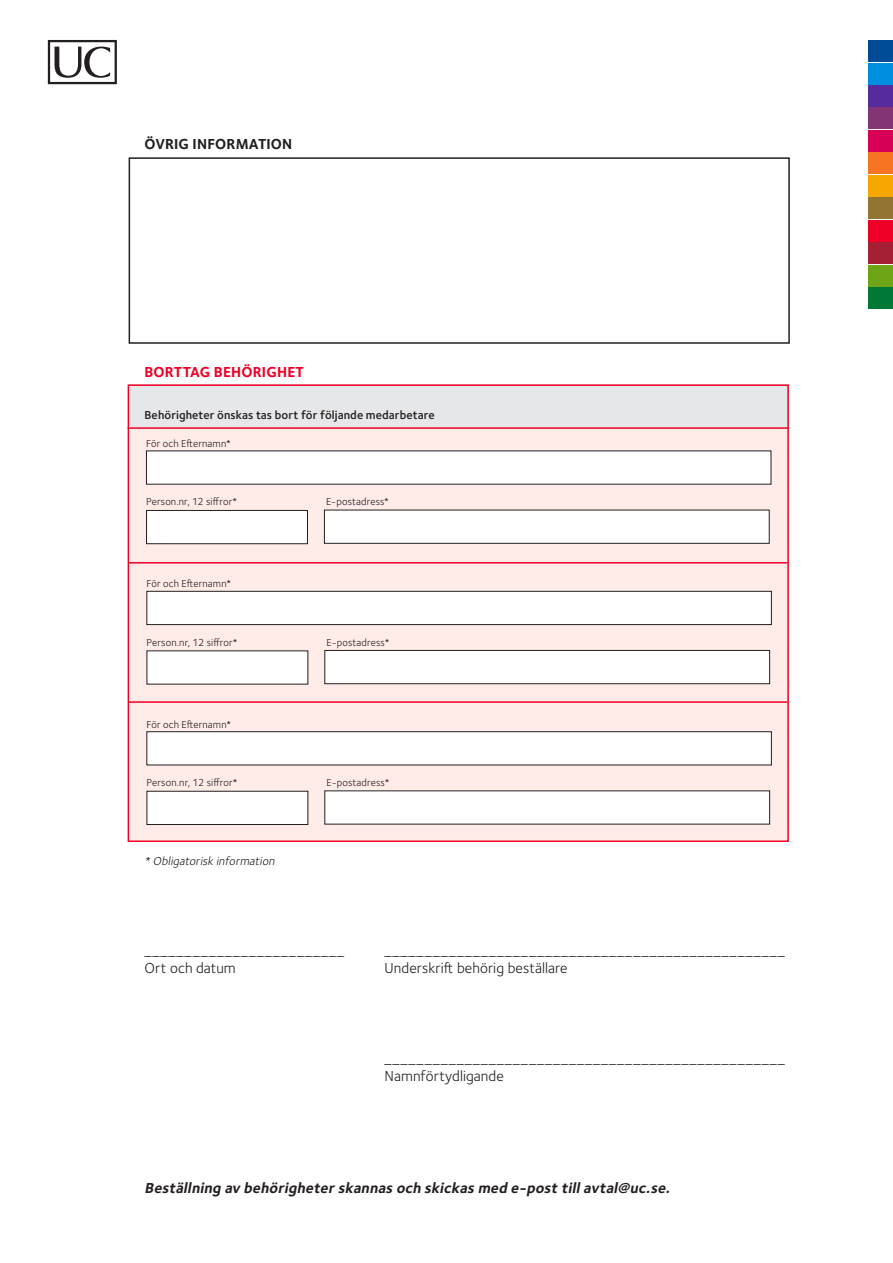
<style>
.page{position:relative;width:893px;height:1263px;background:#fff}
.page>*{position:absolute;margin:0;border:0;box-sizing:border-box;transform-origin:0 0}
.t1{font:15px/18px "Foundry Sterling";letter-spacing:.005em;color:#231f20}
.t2{font:italic 700 15px "Foundry Sterling";color:#231f20}
.t3{font:700 15px "Foundry Sterling";letter-spacing:.01em;color:#ef0027}
.t4{font:700 15px "Foundry Sterling";letter-spacing:.01em;color:#231f20}
.t5{font:600 12px "Foundry Sterling";letter-spacing:.005em;color:#231f20}
.t6{font:italic 12px "Foundry Sterling";color:#231f20}
.t7{font:10.5px "Foundry Sterling";letter-spacing:.01em;color:#231f20}
</style>
<div class="page">
<div style="left:128px;top:427px;width:659px;height:415px;background:#ffebe8"></div>
<svg style="left:48px;top:40px;width:69px;height:44px"></svg>
<div style="left:869px;top:40px;width:24px;height:22px;background:#004c97"></div>
<div style="left:869px;top:63px;width:24px;height:21px;background:#008fde"></div>
<div style="left:869px;top:85px;width:24px;height:22px;background:#552b9d"></div>
<div style="left:869px;top:108px;width:24px;height:21px;background:#833475"></div>
<div style="left:869px;top:130px;width:24px;height:22px;background:#d80056"></div>
<div style="left:869px;top:153px;width:24px;height:21px;background:#f57523"></div>
<div style="left:869px;top:175px;width:24px;height:22px;background:#f6a800"></div>
<div style="left:869px;top:198px;width:24px;height:21px;background:#937532"></div>
<div style="left:869px;top:220px;width:24px;height:22px;background:#ef0027"></div>
<div style="left:869px;top:243px;width:24px;height:21px;background:#a62035"></div>
<div style="left:869px;top:265px;width:24px;height:21px;background:#6ea516"></div>
<div style="left:869px;top:288px;width:24px;height:21px;background:#007836"></div>
<div style="left:128px;top:384px;width:661px;height:44px;background:#e6e7e9"></div>
<div style="left:128px;top:384px;width:661px;height:458px;border:2px solid #ef0027"></div>
<hr style="left:128px;top:427px;width:660px;height:2px;background:#ef0027">
<div style="left:129px;top:157px;width:661px;height:187px;border:2px solid #231f20"></div>
<div style="left:146px;top:451px;width:625px;height:33px;background:#fff"></div>
<div style="left:147px;top:510px;width:160px;height:34px;background:#fff"></div>
<div style="left:146px;top:510px;width:162px;height:34px;border:1px solid #231f20"></div>
<div style="left:324px;top:510px;width:445px;height:33px;background:#fff"></div>
<div style="left:324px;top:510px;width:446px;height:34px;border:1px solid #231f20"></div>
<div style="left:147px;top:591px;width:624px;height:34px;background:#fff"></div>
<div style="left:146px;top:591px;width:626px;height:34px;border:1px solid #231f20"></div>
<div style="left:147px;top:651px;width:161px;height:33px;background:#fff"></div>
<div style="left:325px;top:650px;width:445px;height:34px;background:#fff"></div>
<div style="left:324px;top:650px;width:446px;height:34px;border:1px solid #231f20"></div>
<div style="left:147px;top:732px;width:624px;height:33px;background:#fff"></div>
<div style="left:146px;top:731px;width:626px;height:34px;border:1px solid #231f20"></div>
<div style="left:147px;top:791px;width:161px;height:33px;background:#fff"></div>
<div style="left:147px;top:791px;width:161px;height:34px;border:1px solid #231f20"></div>
<div style="left:325px;top:791px;width:445px;height:33px;background:#fff"></div>
<hr style="left:128px;top:562px;width:659px;height:1px;background:#ef0027">
<hr style="left:128px;top:701px;width:659px;height:2px;background:#ef0027">
<p class="t4" style="left:145px;top:135px;width:149px">ÖVRIG INFORMATION</p>
<p class="t3" style="left:145px;top:363px;width:161px">BORTTAG BEHÖRIGHET</p>
<p class="t5" style="left:145px;top:408px;width:292px">Behörigheter önskas tas bort för följande medarbetare</p>
<p class="t7" style="left:146px;top:437px;width:86px">För och Efternamn*</p>
<p class="t7" style="left:146px;top:496px;width:92px">Person.nr, 12 siffror*</p>
<p class="t7" style="left:326px;top:496px;width:64px">E-postadress*</p>
<p class="t7" style="left:147px;top:578px;width:86px">För och Efternamn*</p>
<p class="t7" style="left:147px;top:636px;width:92px">Person.nr, 12 siffror*</p>
<p class="t7" style="left:327px;top:636px;width:64px">E-postadress*</p>
<p class="t7" style="left:147px;top:718px;width:86px">För och Efternamn*</p>
<p class="t7" style="left:147px;top:776px;width:92px">Person.nr, 12 siffror*</p>
<p class="t7" style="left:327px;top:776px;width:64px">E-postadress*</p>
<p class="t6" style="left:145px;top:854px;width:134px">* Obligatorisk information</p>
<p class="t1" style="left:145px;top:941px;width:201px">_________________________</p>
<p class="t1" style="left:385px;top:941px;width:402px">__________________________________________________</p>
<p class="t1" style="left:145px;top:959px;width:93px">Ort och datum</p>
<p class="t1" style="left:385px;top:959px;width:185px">Underskrift behörig beställare</p>
<p class="t1" style="left:385px;top:1049px;width:402px">__________________________________________________<br>Namnförtydligande</p>
<p class="t2" style="left:145px;top:1179px;width:530px">Beställning av behörigheterskannas och skickas med e-post tillavtal@uc.se.</p>
</div>
